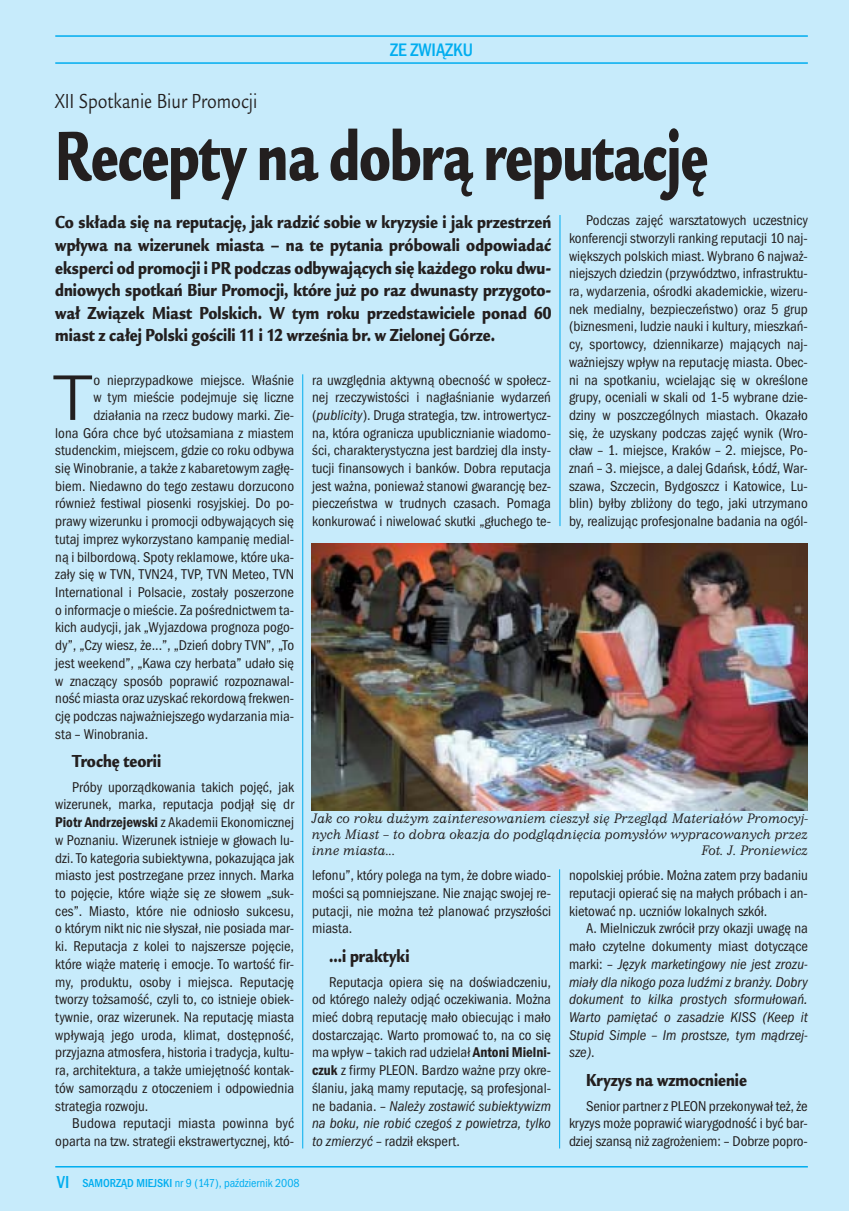
<style>
.page{position:relative;width:849px;height:1211px;background:#fff}
.page>*{position:absolute;margin:0;border:0;box-sizing:border-box;transform-origin:0 0}
.t1{font:72px "Legacy San Itc TEE Ultr";letter-spacing:-.02em;color:#231f1f;scale:.7 1}
.t2{font:66.6px "Legacy San Itc TEE";color:#231f1f;scale:.9 1}
.t3{font:21px "Legacy San Itc TEE";color:#231f1f;scale:.8 1}
.t4{font:500 condensed 18.75px "Franklin Got Itc TEE";color:#00adef}
.t5{font:18px/22.5px "Legacy San Itc TEE Ultr";color:#231f1f;text-align:justify;scale:.8 1}
.t6{font:condensed 14.7px/17.7px "Franklin Got Itc TEE";color:#231f1f;text-align:justify}
.t7{font:italic condensed 14.7px "Franklin Got Itc TEE";color:#231f1f}
.t8{font:14.25px/15.8px "Impressum TEE Ligh Ital";letter-spacing:.01em;color:#231f1f;text-align:justify;scale:.95 1}
.t9{font:condensed 12px "Franklin Got Itc TEE";color:#00adef}
.s1{font-style:italic}
.s2{font-weight:600}
.s3{font-style:normal}
.s4{font-weight:500;font-size:18px}
.s5{font-weight:500}
</style>
<div class="page">
<div style="left:0;top:0;width:849px;height:1210px;background:#c7ebfb"></div>
<hr style="left:55px;top:1166px;width:753px;height:1px;background:#00adef">
<hr style="left:55px;top:62px;width:753px;height:2px;background:#00adef">
<hr style="left:55px;top:35px;width:753px;height:2px;background:#00adef">
<hr style="left:560px;top:215px;width:1px;height:311px;background:#00adef">
<hr style="left:302px;top:374px;width:1px;height:774px;background:#00adef">
<hr style="left:559px;top:869px;width:1px;height:279px;background:#00adef">
<img style="left:312px;top:543px;width:496px;height:267px">
<p class="t4" style="left:390px;top:43px;width:85px">ZE ZWIĄZKU</p>
<p class="t3" style="left:55px;top:92px;width:254px">XII Spotkanie Biur Promocji</p>
<p class="t1" style="left:55px;top:127px;width:935px">Recepty na dobrą reputację</p>
<p class="t5" style="left:55px;top:213px;width:622px">Co składa się na reputację, jak radzić sobie w kryzysie i jak przestrzeń wpływa na wizerunek miasta – na te pytania próbowali odpowiadać eksperci od promocji i PR podczas odbywających się każdego roku dwu&shy;dniowych spotkań Biur Promocji, które już po raz dwunasty przygoto&shy;wał Związek Miast Polskich. W tym roku przedstawiciele ponad 60 miast z całej Polski gościli 11 i 12 września br. w Zielonej Górze.</p>
<p class="t6" style="left:569px;top:213px;width:240px;text-indent:17px">Podczas zajęć warsztatowych uczestnicy konferencji stworzyli ranking reputacji 10 naj&shy;większych polskich miast. Wybrano 6 najważ&shy;niejszych dziedzin (przywództwo, infrastruktu&shy;ra, wydarzenia, ośrodki akademickie, wizeru&shy;nek medialny, bezpieczeństwo) oraz 5 grup (biznesmeni, ludzie nauki i kultury, mieszkań&shy;cy, sportowcy, dziennikarze) mających naj&shy;ważniejszy wpływ na reputację miasta. Obec&shy;ni na spotkaniu, wcielając się w określone grupy, oceniali w skali od 1-5 wybrane dzie&shy;dziny w poszczególnych miastach. Okazało się, że uzyskany podczas zajęć wynik (Wro&shy;cław – 1. miejsce, Kraków – 2. miejsce, Po&shy;znań – 3. miejsce, a dalej Gdańsk, Łódź, War&shy;szawa, Szczecin, Bydgoszcz i Katowice, Lu&shy;blin) byłby zbliżony do tego, jaki utrzymano by, realizując profesjonalne badania na ogól-</p>
<p class="t2" style="left:55px;top:370px;width:40px">T</p>
<p class="t6" style="left:94px;top:372px;width:202px">o nieprzypadkowe miejsce. Właśnie</p>
<p class="t6" style="left:312px;top:372px;width:240px">ra uwzględnia aktywną obecność w społecz&shy;nej rzeczywistości i nagłaśnianie wydarzeń (<span class="s1">publicity</span>). Druga strategia, tzw. introwertycz&shy;na, która ogranicza upublicznianie wiadomo&shy;ści, charakterystyczna jest bardziej dla insty&shy;tucji finansowych i banków. Dobra reputacja jest ważna, ponieważ stanowi gwarancję bez&shy;pieczeństwa w trudnych czasach. Pomaga konkurować i niwelować skutki „głuchego te-</p>
<p class="t6" style="left:94px;top:390px;width:202px">w tym mieście podejmuje się liczne</p>
<p class="t6" style="left:94px;top:407px;width:202px">działania na rzecz budowy marki. Zie-</p>
<p class="t6" style="left:55px;top:425px;width:240px">lona Góra chce być utożsamiana z miastem</p>
<p class="t6" style="left:55px;top:443px;width:241px">studenckim, miejscem, gdzie co roku odbywa</p>
<p class="t6" style="left:55px;top:460px;width:240px">się Winobranie, a także z kabaretowym zagłę-</p>
<p class="t6" style="left:55px;top:478px;width:240px">biem. Niedawno do tego zestawu dorzucono</p>
<p class="t6" style="left:55px;top:496px;width:240px">również festiwal piosenki rosyjskiej. Do po-</p>
<p class="t6" style="left:55px;top:514px;width:240px">prawy wizerunku i promocji odbywających się</p>
<p class="t6" style="left:55px;top:531px;width:240px">tutaj imprez wykorzystano kampanię medial-</p>
<p class="t6" style="left:55px;top:549px;width:240px">ną i bilbordową. Spoty reklamowe, które uka-</p>
<p class="t6" style="left:55px;top:567px;width:240px">zały się w TVN, TVN24, TVP, TVN Meteo, TVN</p>
<p class="t6" style="left:55px;top:584px;width:240px">International i Polsacie, zostały poszerzone</p>
<p class="t6" style="left:55px;top:602px;width:240px">o informacje o mieście. Za pośrednictwem ta-</p>
<p class="t6" style="left:55px;top:620px;width:240px">kich audycji, jak „Wyjazdowa prognoza pogo-</p>
<p class="t6" style="left:55px;top:637px;width:240px">dy”, „Czy wiesz, że...”, „Dzień dobry TVN”, „To</p>
<p class="t6" style="left:55px;top:655px;width:240px">jest weekend”, „Kawa czy herbata” udało się</p>
<p class="t6" style="left:55px;top:673px;width:240px">w znaczący sposób poprawić rozpoznawal-</p>
<p class="t6" style="left:55px;top:691px;width:240px">ność miasta oraz uzyskać rekordową frekwen-</p>
<p class="t6" style="left:55px;top:708px;width:240px">cję podczas najważniejszego wydarzania mia-</p>
<p class="t6" style="left:55px;top:726px;width:94px">sta – Winobrania.</p>
<p class="t5" style="left:72px;top:751px;width:113px">Trochę teorii</p>
<p class="t6" style="left:72px;top:779px;width:223px">Próby uporządkowania takich pojęć, jak</p>
<p class="t6" style="left:55px;top:797px;width:240px">wizerunek, marka, reputacja podjął się dr</p>
<p class="t6" style="left:55px;top:814px;width:240px"><span class="s2">Piotr Andrzejewski</span> z Akademii Ekonomicznej</p>
<p class="t6" style="left:55px;top:832px;width:240px">w Poznaniu. Wizerunek istnieje w głowach lu-</p>
<p class="t6" style="left:55px;top:850px;width:240px">dzi. To kategoria subiektywna, pokazująca jak</p>
<p class="t6" style="left:55px;top:868px;width:240px">miasto jest postrzegane przez innych. Marka</p>
<p class="t6" style="left:55px;top:885px;width:240px">to pojęcie, które wiąże się ze słowem „suk-</p>
<p class="t6" style="left:55px;top:903px;width:240px">ces”. Miasto, które nie odniosło sukcesu,</p>
<p class="t6" style="left:55px;top:921px;width:240px">o którym nikt nic nie słyszał, nie posiada mar-</p>
<p class="t6" style="left:55px;top:938px;width:240px">ki. Reputacja z kolei to najszersze pojęcie,</p>
<p class="t6" style="left:55px;top:956px;width:240px">które wiąże materię i emocje. To wartość fir-</p>
<p class="t6" style="left:55px;top:974px;width:240px">my, produktu, osoby i miejsca. Reputację</p>
<p class="t6" style="left:55px;top:991px;width:240px">tworzy tożsamość, czyli to, co istnieje obiek-</p>
<p class="t6" style="left:55px;top:1009px;width:240px">tywnie, oraz wizerunek. Na reputację miasta</p>
<p class="t6" style="left:55px;top:1027px;width:240px">wpływają jego uroda, klimat, dostępność,</p>
<p class="t6" style="left:55px;top:1045px;width:240px">przyjazna atmosfera, historia i tradycja, kultu-</p>
<p class="t6" style="left:55px;top:1062px;width:240px">ra, architektura, a także umiejętność kontak-</p>
<p class="t6" style="left:55px;top:1080px;width:240px">tów samorządu z otoczeniem i odpowiednia</p>
<p class="t6" style="left:55px;top:1098px;width:95px">strategia rozwoju.</p>
<p class="t6" style="left:72px;top:1115px;width:223px">Budowa reputacji miasta powinna być</p>
<p class="t6" style="left:55px;top:1133px;width:240px">oparta na tzw. strategii ekstrawertycznej, któ-</p>
<p class="t8" style="left:312px;top:811px;width:524px">Jak co roku dużym zainteresowaniem cieszył się Przegląd Materiałów Promocyj&shy;nych Miast – to dobra okazja do podglądnięcia pomysłów wypracowanych przez inne miasta...</p>
<p class="t8" style="left:701px;top:843px;width:114px">Fot. J. Proniewicz</p>
<p class="t6" style="left:569px;top:868px;width:240px">nopolskiej próbie. Można zatem przy badaniu</p>
<p class="t6" style="left:569px;top:885px;width:240px">reputacji opierać się na małych próbach i an-</p>
<p class="t6" style="left:569px;top:903px;width:200px">kietować np. uczniów lokalnych szkół.</p>
<p class="t6" style="left:586px;top:921px;width:223px">A. Mielniczuk zwrócił przy okazji uwagę na</p>
<p class="t6" style="left:569px;top:938px;width:240px">mało czytelne dokumenty miast dotyczące</p>
<p class="t7" style="left:569px;top:958px;width:240px"><span class="s3">marki: –</span> Język marketingowy nie jest zrozu-</p>
<p class="t7" style="left:569px;top:976px;width:240px">miały dla nikogo poza ludźmi z branży. Dobry</p>
<p class="t7" style="left:569px;top:993px;width:240px">dokument to kilka prostych sformułowań.</p>
<p class="t7" style="left:569px;top:1011px;width:240px">Warto pamiętać o zasadzie KISS (Keep it</p>
<p class="t7" style="left:569px;top:1029px;width:240px">Stupid Simple – Im prostsze, tym mądrzej-</p>
<p class="t7" style="left:569px;top:1046px;width:27px">sze)<span class="s3">.</span></p>
<p class="t5" style="left:586px;top:1070px;width:203px">Kryzys na wzmocnienie</p>
<p class="t6" style="left:569px;top:1098px;width:240px;text-indent:17px">Senior partner z PLEON przekonywał też, że kryzys może poprawić wiarygodność i być bar&shy;dziej szansą niż zagrożeniem: – Dobrze popro-</p>
<p class="t6" style="left:312px;top:868px;width:240px">lefonu”, który polega na tym, że dobre wiado&shy;mości są pomniejszane. Nie znając swojej re&shy;putacji, nie można też planować przyszłości miasta.</p>
<p class="t5" style="left:329px;top:946px;width:102px">...i praktyki</p>
<p class="t6" style="left:312px;top:974px;width:240px;text-indent:17px">Reputacja opiera się na doświadczeniu, od którego należy odjąć oczekiwania. Można mieć dobrą reputację mało obiecując i mało dostarczając. Warto promować to, na co się ma wpływ – takich rad udzielał <span class="s2">Antoni Mielni&shy;czuk</span> z firmy PLEON. Bardzo ważne przy okre&shy;ślaniu, jaką mamy reputację, są profesjonal&shy;ne badania. – <span class="s1">Należy zostawić subiektywizm na boku, nie robić czegoś z powietrza, tylko to zmierzyć</span> – radził ekspert.</p>
<p class="t9" style="left:57px;top:1178px;width:244px"><span class="s4">VI</span> <span class="s5">SAMORZĄD MIEJSKI</span> nr 9 (147), październik 2008</p>
</div>
